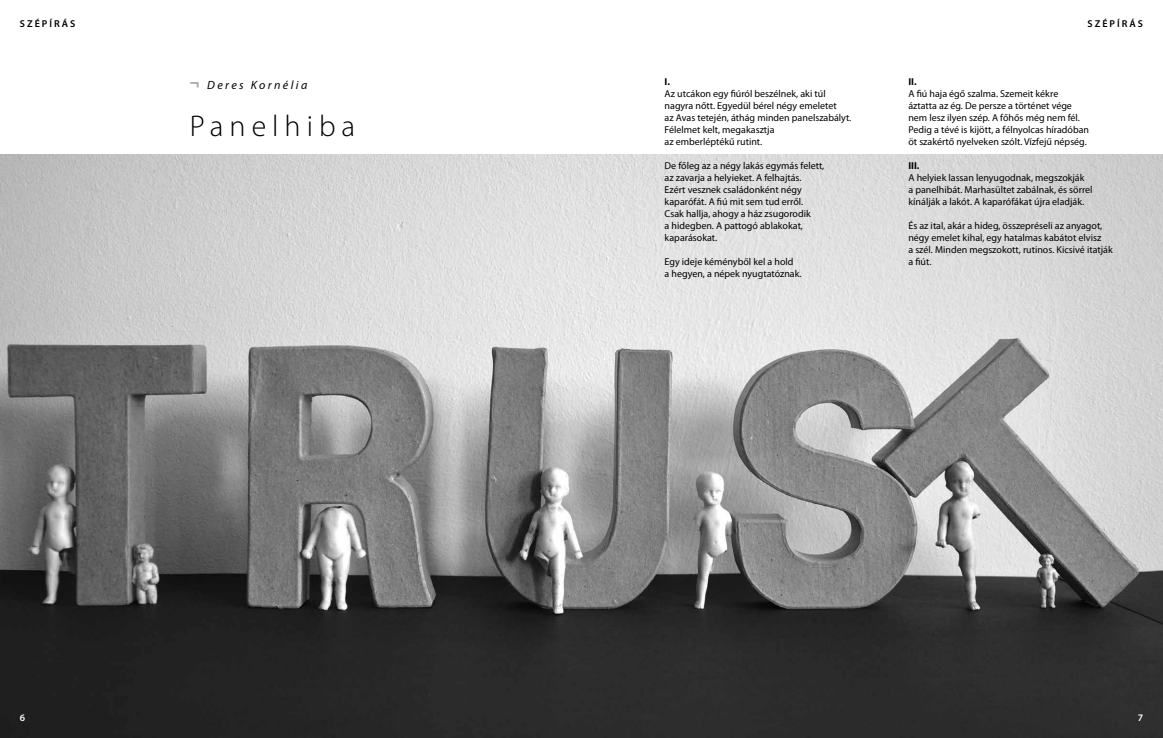
<style>
.page{position:relative;width:1163px;height:738px;background:#fff}
.page>*{position:absolute;margin:0;border:0;box-sizing:border-box;transform-origin:0 0}
.t1{font:300 30px "Myriad Pro";letter-spacing:.2em;color:#000}
.t2{font:italic 12px "Myriad Pro";letter-spacing:.2em;color:#000}
.t3{font:10px/12px "Myriad Pro";color:#000}
.t4{font:600 10px "Myriad Pro";letter-spacing:.2em;color:#000}
.t5{font:700 10px "Myriad Pro";color:#000}
.t6{font:600 10px "Myriad Pro";color:#fff}
.s1{font-weight:900;font-style:normal;font-size:16px;color:#a6a6a6}
</style>
<div class="page">
<img style="left:0;top:154px;width:1162px;height:583px">
<p class="t4" style="left:20px;top:18px;width:57px">SZÉPÍRÁS</p>
<p class="t4" style="left:1087px;top:18px;width:57px">SZÉPÍRÁS</p>
<p class="t2" style="left:190px;top:78px;width:119px"><span class="s1">¬</span> Deres Kornélia</p>
<h1 class="t1" style="left:190px;top:109px;width:167px">Panelhiba</h1>
<p class="t5" style="left:664px;top:75px;width:7px">I.</p>
<p class="t3" style="left:664px;top:87px;width:188px">Az utcákon egy fiúról beszélnek, aki túl nagyra nőtt. Egyedül bérel négy emeletet<br>az Avas tetején, áthág minden panelszabályt.<br>Félelmet kelt, megakasztja<br>az emberléptékű rutint.</p>
<p class="t3" style="left:664px;top:159px;width:161px">De főleg az a négy lakás egymás felett, az zavarja a helyieket. A felhajtás.<br>Ezért vesznek családonként négy kaparófát. A fiú mit sem tud erről.<br>Csak hallja, ahogy a ház zsugorodik<br>a hidegben. A pattogó ablakokat, kaparásokat.</p>
<p class="t3" style="left:664px;top:255px;width:138px">Egy ideje kéményből kel a hold<br>a hegyen, a népek nyugtatóznak.</p>
<p class="t5" style="left:908px;top:75px;width:10px">II.</p>
<p class="t3" style="left:908px;top:87px;width:182px">A fiú haja égő szalma. Szemeit kékre áztatta az ég. De persze a történet vége nem lesz ilyen szép. A főhős még nem fél.<br>Pedig a tévé is kijött, a félnyolcas híradóban öt szakértő nyelveken szólt. Vízfejű népség.</p>
<p class="t5" style="left:908px;top:159px;width:13px">III.</p>
<p class="t3" style="left:908px;top:171px;width:186px">A helyiek lassan lenyugodnak, megszokják<br>a panelhibát. Marhasültet zabálnak, és sörrel kínálják a lakót. A kaparófákat újra eladják.</p>
<p class="t3" style="left:908px;top:219px;width:206px">És az ital, akár a hideg, összepréseli az anyagot, négy emelet kihal, egy hatalmas kabátot elvisz<br>a szél. Minden megszokott, rutinos. Kicsivé itatják a fiút.</p>
<p class="t6" style="left:20px;top:711px;width:7px">6</p>
<p class="t6" style="left:1137px;top:711px;width:7px">7</p>
</div>
